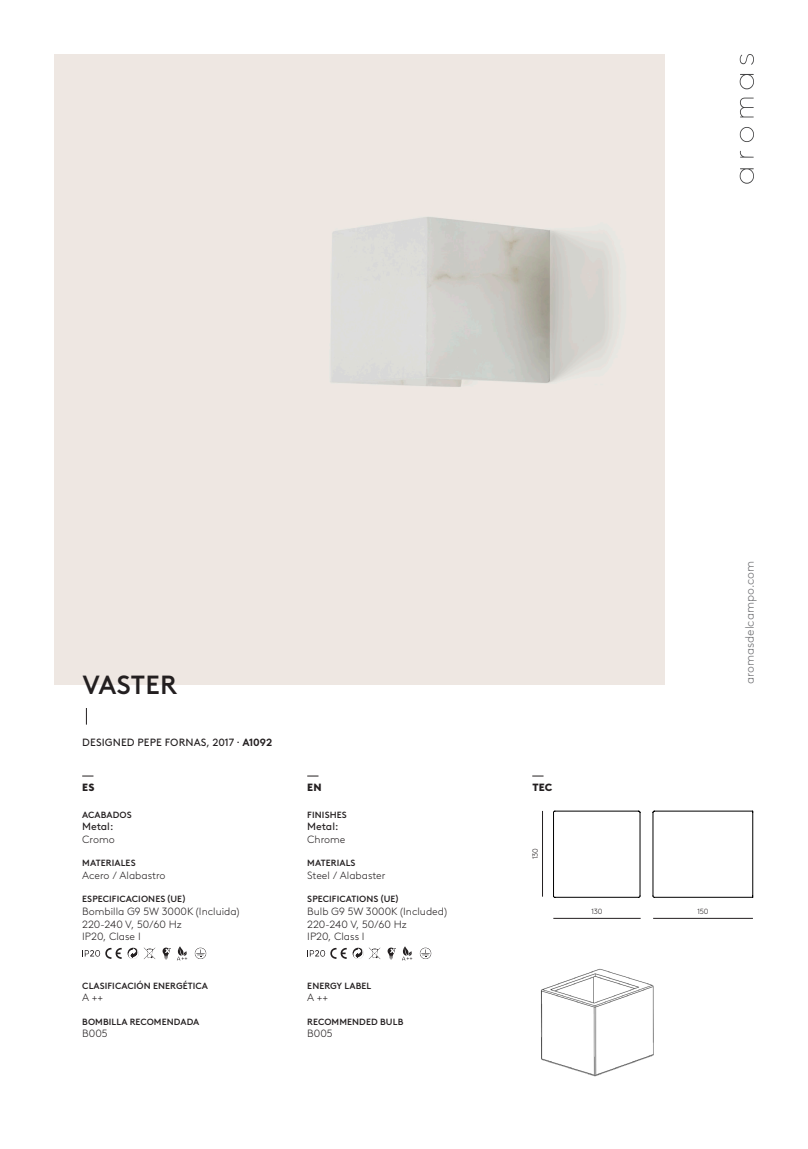
<style>
.page{position:relative;width:808px;height:1149px;background:#fff}
.page>*{position:absolute;margin:0;border:0;box-sizing:border-box;transform-origin:0 0}
.t1{font:500 26.25px "Brown LL";letter-spacing:.005em;color:#231f20}
.t2{font:300 12px "Brown LL";color:#6c6d70}
.t3{font:300 10.5px/12.6px "Brown LL";color:#231f20}
.t4{font:10.5px "Brown LL";letter-spacing:.005em;color:#231f20}
.t5{font:900 10.5px "Brown LL";letter-spacing:.01em;color:#231f20}
.t6{font:500 9px "Brown LL";letter-spacing:.01em;color:#231f20}
.t7{font:300 7.5px "Brown LL";color:#231f20}
.s1{font-weight:700}
</style>
<div class="page">
<svg style="left:740px;top:168px;width:14px;height:16px"></svg>
<svg style="left:740px;top:74px;width:14px;height:15px"></svg>
<svg style="left:740px;top:151px;width:14px;height:6px"></svg>
<svg style="left:740px;top:127px;width:14px;height:15px"></svg>
<svg style="left:740px;top:98px;width:14px;height:19px"></svg>
<svg style="left:740px;top:54px;width:14px;height:11px"></svg>
<svg style="left:86px;top:708px;width:1px;height:16px"></svg>
<svg style="left:162px;top:947px;width:9px;height:12px"></svg>
<svg style="left:82px;top:947px;width:73px;height:11px"></svg>
<svg style="left:177px;top:946px;width:10px;height:14px"></svg>
<svg style="left:195px;top:947px;width:11px;height:11px"></svg>
<svg style="left:387px;top:947px;width:9px;height:12px"></svg>
<svg style="left:307px;top:947px;width:73px;height:11px"></svg>
<svg style="left:402px;top:946px;width:10px;height:14px"></svg>
<svg style="left:420px;top:947px;width:11px;height:11px"></svg>
<svg style="left:553px;top:810px;width:200px;height:87px"></svg>
<hr style="left:553px;top:917px;width:88px;height:1px;background:#231f20">
<hr style="left:653px;top:917px;width:100px;height:1px;background:#231f20">
<hr style="left:542px;top:810px;width:1px;height:86px;background:#231f20">
<img style="left:541px;top:968px;width:113px;height:109px">
<p class="t1" style="left:82px;top:664px;width:96px">VASTER</p>
<p class="t4" style="left:82px;top:734px;width:192px">DESIGNED PEPE FORNAS, 2017 · <span class="s1">A1092</span></p>
<p class="t5" style="left:82px;top:779px;width:14px">ES</p>
<p class="t5" style="left:307px;top:779px;width:16px">EN</p>
<p class="t5" style="left:532px;top:779px;width:21px">TEC</p>
<p class="t6" style="left:82px;top:807px;width:51px">ACABADOS</p>
<p class="t4" style="left:82px;top:818px;width:33px">Metal:</p>
<p class="t3" style="left:82px;top:832px;width:34px">Cromo</p>
<p class="t6" style="left:82px;top:856px;width:55px">MATERIALES</p>
<p class="t3" style="left:82px;top:868px;width:85px">Acero / Alabastro</p>
<p class="t6" style="left:82px;top:892px;width:105px">ESPECIFICACIONES (UE)</p>
<p class="t3" style="left:82px;top:904px;width:159px">Bombilla G9 5W 3000K (Incluida)<br>220-240 V, 50/60 Hz</p>
<p class="t3" style="left:82px;top:929px;width:60px">IP20, Clase I</p>
<p class="t6" style="left:82px;top:978px;width:127px">CLASIFICACIÓN ENERGÉTICA</p>
<p class="t3" style="left:82px;top:990px;width:22px">A ++</p>
<p class="t6" style="left:82px;top:1014px;width:119px">BOMBILLA RECOMENDADA</p>
<p class="t3" style="left:82px;top:1026px;width:27px">B005</p>
<p class="t6" style="left:307px;top:807px;width:41px">FINISHES</p>
<p class="t4" style="left:307px;top:818px;width:33px">Metal:</p>
<p class="t3" style="left:307px;top:832px;width:40px">Chrome</p>
<p class="t6" style="left:307px;top:856px;width:50px">MATERIALS</p>
<p class="t3" style="left:307px;top:868px;width:80px">Steel / Alabaster</p>
<p class="t6" style="left:307px;top:892px;width:93px">SPECIFICATIONS (UE)</p>
<p class="t3" style="left:307px;top:904px;width:141px">Bulb G9 5W 3000K (Included)</p>
<p class="t3" style="left:307px;top:916px;width:101px">220-240 V, 50/60 Hz</p>
<p class="t3" style="left:307px;top:929px;width:59px">IP20, Class I</p>
<p class="t6" style="left:307px;top:978px;width:66px">ENERGY LABEL</p>
<p class="t3" style="left:307px;top:990px;width:22px">A ++</p>
<p class="t6" style="left:307px;top:1014px;width:98px">RECOMMENDED BULB</p>
<p class="t3" style="left:307px;top:1026px;width:27px">B005</p>
<p class="t7" style="left:530px;top:859px;width:13px;rotate:-90deg">130</p>
<p class="t2" style="left:741px;top:684px;width:125px;rotate:-90deg">aromasdelcampo.com</p>
<p class="t7" style="left:591px;top:905px;width:13px">130</p>
<p class="t7" style="left:697px;top:905px;width:13px">150</p>
</div>
